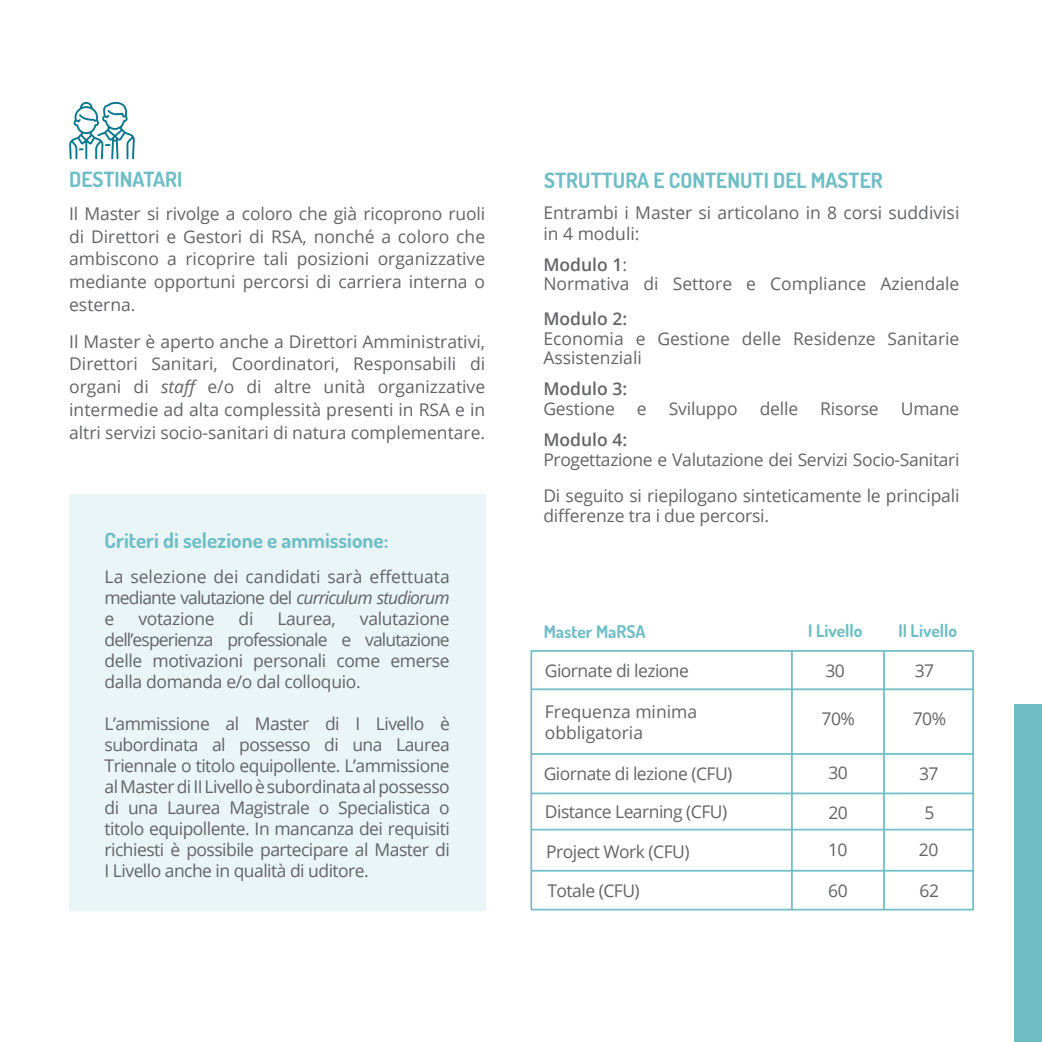
<style>
.page{position:relative;width:1042px;height:1042px;background:#fff}
.page>*{position:absolute;margin:0;border:0;box-sizing:border-box;transform-origin:0 0}
.t1{font:700 21px "Dosis";color:#6fbec5}
.t2{font:17.5px/21px "Open Sans";letter-spacing:-.01em;color:#636466;text-align:justify}
.t3{font:17.5px "Open Sans";letter-spacing:-.03em;color:#636466}
.t4{font:700 17.5px "Dosis";color:#6fbec5}
.t5{font:600 17.5px "Open Sans";color:#636466}
.s1{font-weight:600}
.s2{font-style:italic}
</style>
<div class="page">
<svg style="left:69px;top:102px;width:66px;height:57px"></svg>
<svg style="left:530px;top:650px;width:444px;height:261px"></svg>
<div style="left:69px;top:494px;width:416px;height:416px;background:#e9f5f6"></div>
<div style="left:1015px;top:704px;width:27px;height:338px;background:#6fbec5"></div>
<p class="t1" style="left:69px;top:166px;width:115px">DESTINATARI</p>
<p class="t1" style="left:544px;top:167px;width:340px">STRUTTURA E CONTENUTI DEL MASTER</p>
<p class="t2" style="left:543px;top:201px;width:417px">Entrambi i Master si articolano in 8 corsi suddivisi in 4 moduli:</p>
<p class="t2" style="left:543px;top:255px;width:417px;line-height:19.2px"><span class="s1">Modulo 1</span>:<br>Normativa di Settore e Compliance Aziendale</p>
<p class="t5" style="left:543px;top:307px;width:85px">Modulo 2:</p>
<p class="t2" style="left:543px;top:328px;width:417px;line-height:19.2px">Economia e Gestione delle Residenze Sanitarie<br>Assistenziali</p>
<p class="t5" style="left:543px;top:377px;width:85px">Modulo 3:</p>
<p class="t2" style="left:543px;top:397px;width:73px">Gestione</p>
<p class="t2" style="left:637px;top:397px;width:11px">e</p>
<p class="t2" style="left:669px;top:397px;width:70px">Sviluppo</p>
<p class="t2" style="left:760px;top:397px;width:40px">delle</p>
<p class="t2" style="left:820px;top:397px;width:60px">Risorse</p>
<p class="t2" style="left:901px;top:397px;width:60px">Umane</p>
<p class="t5" style="left:543px;top:428px;width:85px">Modulo 4:</p>
<p class="t2" style="left:543px;top:440px;width:417px;line-height:36.8px">Progettazione e Valutazione dei Servizi Socio-Sanitari<br>Di seguito si riepilogano sinteticamente le principali</p>
<p class="t2" style="left:543px;top:504px;width:227px">differenze tra i due percorsi.</p>
<p class="t2" style="left:69px;top:202px;width:417px;line-height:22.8px">Il Master si rivolge a coloro che già ricoprono ruoli di Direttori e Gestori di RSA, nonché a coloro che ambiscono a ricoprire tali posizioni organizzative mediante opportuni percorsi di carriera interna o esterna.</p>
<p class="t2" style="left:69px;top:329px;width:417px;line-height:22.8px">Il Master è aperto anche a Direttori Amministrativi, Direttori Sanitari, Coordinatori, Responsabili di organi di <span class="s2">staff</span> e/o di altre unità organizzative intermedie ad alta complessità presenti in RSA e in altri servizi socio-sanitari di natura complementare.</p>
<p class="t1" style="left:105px;top:527px;width:285px">Criteri di selezione e ammissione:</p>
<p class="t2" style="left:105px;top:566px;width:347px">La selezione dei candidati sarà effettuata mediante valutazione del <span class="s2">curriculum studiorum </span>e</p>
<p class="t2" style="left:105px;top:608px;width:347px;text-indent:255px">valutazione dell’esperienza professionale e valutazione delle motivazioni personali come emerse dalla domanda e/o dal colloquio.</p>
<p class="t2" style="left:105px;top:713px;width:347px">L’ammissione al Master di I Livello è subordinata al possesso di una Laurea Triennale o titolo equipollente. L’ammissione al Master di II Livello è subordinata al possesso di una Laurea Magistrale o Specialistica o titolo equipollente. In mancanza dei requisiti richiesti è possibile partecipare al Master di I Livello anche in qualità di uditore.</p>
<p class="t2" style="left:138px;top:608px;width:78px">votazione</p>
<p class="t2" style="left:239px;top:608px;width:16px">di</p>
<p class="t2" style="left:277px;top:608px;width:60px">Laurea,</p>
<p class="t4" style="left:544px;top:620px;width:103px">Master MaRSA</p>
<p class="t4" style="left:808px;top:619px;width:56px">I Livello</p>
<p class="t4" style="left:898px;top:619px;width:60px">II Livello</p>
<p class="t3" style="left:545px;top:659px;width:146px">Giornate di lezione</p>
<p class="t2" style="left:545px;top:700px;width:154px">Frequenza minima obbligatoria</p>
<p class="t3" style="left:544px;top:761px;width:190px">Giornate di lezione (CFU)</p>
<p class="t3" style="left:545px;top:800px;width:184px">Distance Learning (CFU)</p>
<p class="t3" style="left:546px;top:840px;width:145px">Project Work (CFU)</p>
<p class="t3" style="left:547px;top:879px;width:94px">Totale (CFU)</p>
<p class="t2" style="left:825px;top:659px;width:21px">30</p>
<p class="t2" style="left:821px;top:708px;width:35px">70%</p>
<p class="t2" style="left:915px;top:659px;width:21px">37</p>
<p class="t2" style="left:912px;top:708px;width:35px">70%</p>
<p class="t2" style="left:828px;top:761px;width:21px">30</p>
<p class="t2" style="left:828px;top:801px;width:21px">20</p>
<p class="t2" style="left:919px;top:762px;width:21px">37</p>
<p class="t2" style="left:924px;top:801px;width:12px">5</p>
<p class="t2" style="left:828px;top:839px;width:21px">10</p>
<p class="t2" style="left:828px;top:879px;width:21px">60</p>
<p class="t2" style="left:919px;top:839px;width:21px">20</p>
<p class="t2" style="left:919px;top:879px;width:21px">62</p>
</div>
